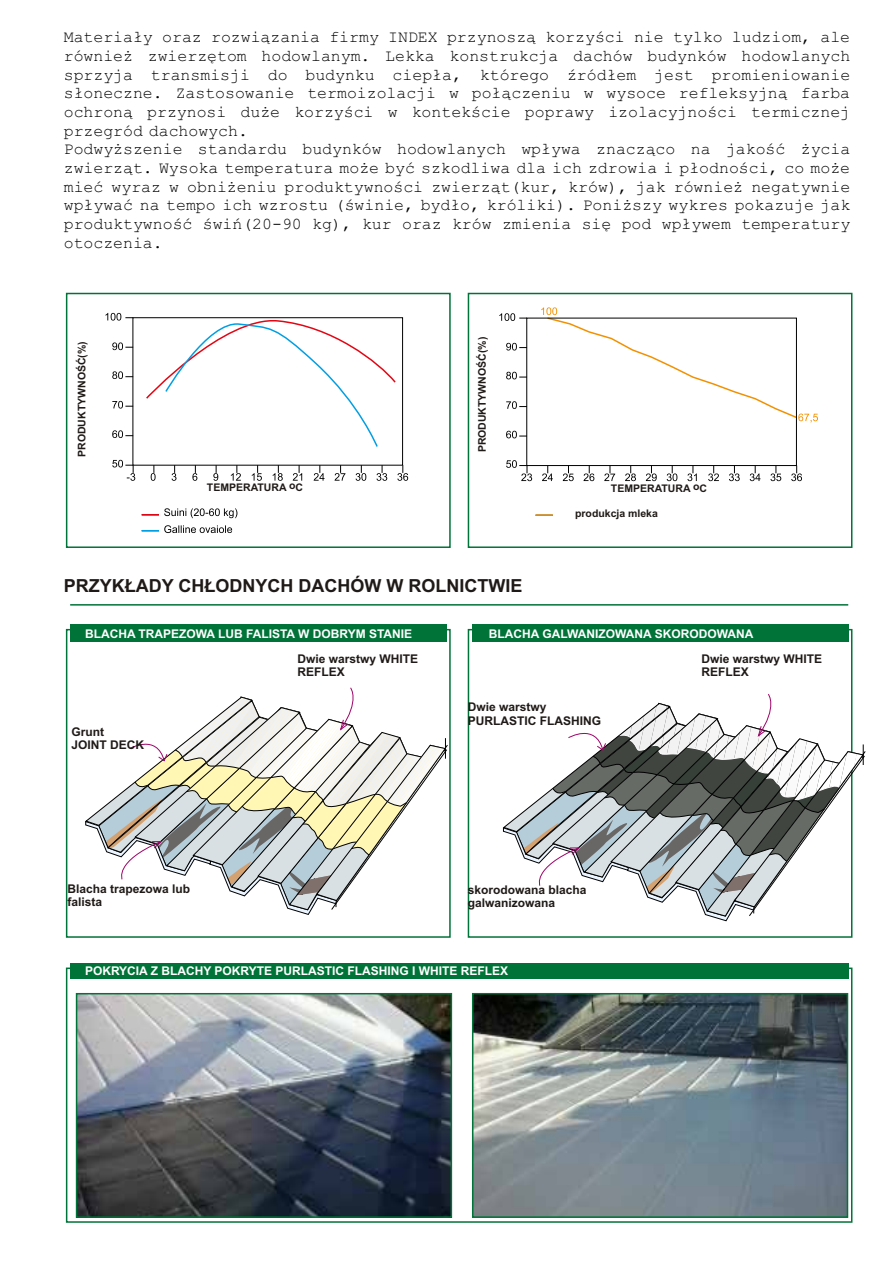
<style>
.page{position:relative;width:894px;height:1262px;background:#fff}
.page>*{position:absolute;margin:0;border:0;box-sizing:border-box;transform-origin:0 0}
.t1{font:700 18px "Arial";color:#1f1a17}
.t2{font:16.5px/18.8px "Courier New";color:#000}
.t3{font:700 12px/13.4px "Arial";color:#1f1a17}
.t4{font:700 12px "Arial";color:#fff}
.t5{font:700 10.5px "Arial";color:#1f1a17}
</style>
<div class="page">
<hr style="left:70px;top:604px;width:778px;height:1px;background:#007338">
<svg style="left:145px;top:317px;width:252px;height:130px"></svg>
<svg style="left:105px;top:313px;width:28px;height:7px"></svg>
<svg style="left:112px;top:342px;width:21px;height:8px"></svg>
<svg style="left:112px;top:371px;width:21px;height:8px"></svg>
<svg style="left:112px;top:401px;width:21px;height:7px"></svg>
<svg style="left:112px;top:430px;width:21px;height:8px"></svg>
<svg style="left:112px;top:460px;width:23px;height:21px"></svg>
<svg style="left:151px;top:465px;width:5px;height:16px"></svg>
<svg style="left:172px;top:465px;width:5px;height:16px"></svg>
<svg style="left:192px;top:465px;width:5px;height:16px"></svg>
<svg style="left:213px;top:465px;width:5px;height:16px"></svg>
<svg style="left:231px;top:465px;width:10px;height:15px"></svg>
<svg style="left:252px;top:465px;width:10px;height:16px"></svg>
<svg style="left:273px;top:465px;width:10px;height:16px"></svg>
<svg style="left:293px;top:465px;width:9px;height:15px"></svg>
<svg style="left:314px;top:465px;width:11px;height:15px"></svg>
<svg style="left:335px;top:465px;width:10px;height:15px"></svg>
<svg style="left:356px;top:465px;width:10px;height:16px"></svg>
<svg style="left:377px;top:465px;width:10px;height:16px"></svg>
<svg style="left:397px;top:465px;width:11px;height:16px"></svg>
<svg style="left:142px;top:508px;width:95px;height:10px"></svg>
<svg style="left:142px;top:525px;width:90px;height:8px"></svg>
<div style="left:66px;top:293px;width:385px;height:255px;border:2px solid #007338"></div>
<svg style="left:541px;top:307px;width:277px;height:115px"></svg>
<div style="left:527px;top:318px;width:270px;height:148px;border:1px solid #000"></div>
<svg style="left:499px;top:313px;width:28px;height:8px"></svg>
<svg style="left:506px;top:343px;width:21px;height:7px"></svg>
<svg style="left:506px;top:372px;width:21px;height:7px"></svg>
<svg style="left:506px;top:401px;width:21px;height:8px"></svg>
<svg style="left:506px;top:431px;width:21px;height:7px"></svg>
<svg style="left:625px;top:465px;width:11px;height:16px"></svg>
<svg style="left:646px;top:465px;width:11px;height:16px"></svg>
<svg style="left:667px;top:465px;width:10px;height:16px"></svg>
<svg style="left:687px;top:465px;width:10px;height:16px"></svg>
<svg style="left:708px;top:465px;width:11px;height:16px"></svg>
<svg style="left:729px;top:465px;width:11px;height:16px"></svg>
<svg style="left:750px;top:465px;width:10px;height:16px"></svg>
<svg style="left:771px;top:465px;width:10px;height:16px"></svg>
<svg style="left:791px;top:465px;width:11px;height:16px"></svg>
<svg style="left:604px;top:465px;width:11px;height:16px"></svg>
<svg style="left:584px;top:465px;width:10px;height:16px"></svg>
<svg style="left:563px;top:465px;width:11px;height:16px"></svg>
<svg style="left:542px;top:465px;width:11px;height:16px"></svg>
<svg style="left:506px;top:460px;width:26px;height:21px"></svg>
<svg style="left:536px;top:514px;width:17px;height:2px"></svg>
<div style="left:468px;top:293px;width:385px;height:255px;border:2px solid #007338"></div>
<img style="left:475px;top:996px;width:370px;height:218px">
<div style="left:472px;top:993px;width:376px;height:224px;border:2px solid #007338"></div>
<img style="left:79px;top:996px;width:370px;height:218px">
<div style="left:76px;top:993px;width:376px;height:224px;border:2px solid #007338"></div>
<div style="left:70px;top:963px;width:778px;height:15px;background:#007338"></div>
<div style="left:66px;top:629px;width:385px;height:308px;background:#fff;border:2px solid #007338"></div>
<svg style="left:85px;top:687px;width:363px;height:228px"></svg>
<div style="left:70px;top:624px;width:376px;height:17px;background:#007338"></div>
<div style="left:468px;top:629px;width:385px;height:308px;background:#fff;border:2px solid #007338"></div>
<svg style="left:503px;top:693px;width:363px;height:228px"></svg>
<div style="left:472px;top:624px;width:376px;height:17px;background:#007338"></div>
<p class="t2" style="left:64px;top:29px;width:788px">Materia³y oraz rozwi¹zania firmy INDEX przynosz¹ korzyœci nie tylko ludziom, ale równie¿ zwierzêtom hodowlanym. Lekka konstrukcja dachów budynków hodowlanych sprzyja transmisji do budynku ciep³a, którego Ÿród³em jest promieniowanie s³oneczne. Zastosowanie termoizolacji w po³¹czeniu w wysoce refleksyjn¹ farba ochron¹ przynosi du¿e korzyœci w kontekœcie poprawy izolacyjnoœci termicznej przegród dachowych.<br>Podwy¿szenie standardu budynków hodowlanych wp³ywa znacz¹co na jakoœæ ¿ycia zwierz¹t. Wysoka temperatura mo¿e byæ szkodliwa dla ich zdrowia i p³odnoœci, co mo¿e mieæ wyraz w obni¿eniu produktywnoœci zwierz¹t(kur, krów), jak równie¿ negatywnie wp³ywaæ na tempo ich wzrostu (œwinie, byd³o, króliki). Poni¿szy wykres pokazuje jak produktywnoœæ œwiñ(20-90 kg), kur oraz krów zmienia siê pod wp³ywem temperatury otoczenia.</p>
<p class="t5" style="left:78px;top:457px;width:117px;rotate:-90deg">PRO UKTYWN ŒÆ( )</p>
<p class="t5" style="left:78px;top:354px;width:11px;rotate:-90deg">%</p>
<p class="t5" style="left:78px;top:380px;width:10px;rotate:-90deg">O</p>
<p class="t5" style="left:78px;top:434px;width:9px;rotate:-90deg">D</p>
<p class="t5" style="left:478px;top:452px;width:117px;rotate:-90deg">PRO UKTYWN ŒÆ( )</p>
<p class="t5" style="left:478px;top:350px;width:11px;rotate:-90deg">%</p>
<p class="t5" style="left:478px;top:376px;width:10px;rotate:-90deg">O</p>
<p class="t5" style="left:478px;top:430px;width:9px;rotate:-90deg">D</p>
<p class="t5" style="left:289px;top:481px;width:8px">o</p>
<p class="t5" style="left:611px;top:484px;width:98px">TEMPERATURA C</p>
<p class="t5" style="left:207px;top:483px;width:98px">TEMPERATURA C</p>
<p class="t5" style="left:693px;top:482px;width:8px">o</p>
<p class="t5" style="left:575px;top:510px;width:84px">produkcja mleka</p>
<p class="t1" style="left:64px;top:579px;width:460px">PRZYK£ADY CH£ODNYCH DACHÓW W ROLNICTWIE</p>
<p class="t4" style="left:85px;top:629px;width:329px">BLACHA TRAPEZOWA LUB FALISTA W DOBRYM STANIE</p>
<p class="t4" style="left:489px;top:629px;width:266px">BLACHA GALWANIZOWANA SKORODOWANA</p>
<p class="t3" style="left:298px;top:653px;width:122px">Dwie warstwy WHITE<br>REFLEX</p>
<p class="t3" style="left:702px;top:653px;width:122px">Dwie warstwy WHITE<br>REFLEX</p>
<p class="t3" style="left:71px;top:726px;width:74px">Grunt<br>JOINT DECK</p>
<p class="t3" style="left:468px;top:701px;width:135px">Dwie warstwy<br>PURLASTIC FLASHING</p>
<p class="t3" style="left:68px;top:883px;width:124px">Blacha trapezowa lub falista</p>
<p class="t3" style="left:468px;top:884px;width:120px">skorodowana blacha galwanizowana</p>
<p class="t4" style="left:85px;top:966px;width:425px">POKRYCIA Z BLACHY POKRYTE PURLASTIC FLASHING I WHITE REFLEX</p>
</div>
